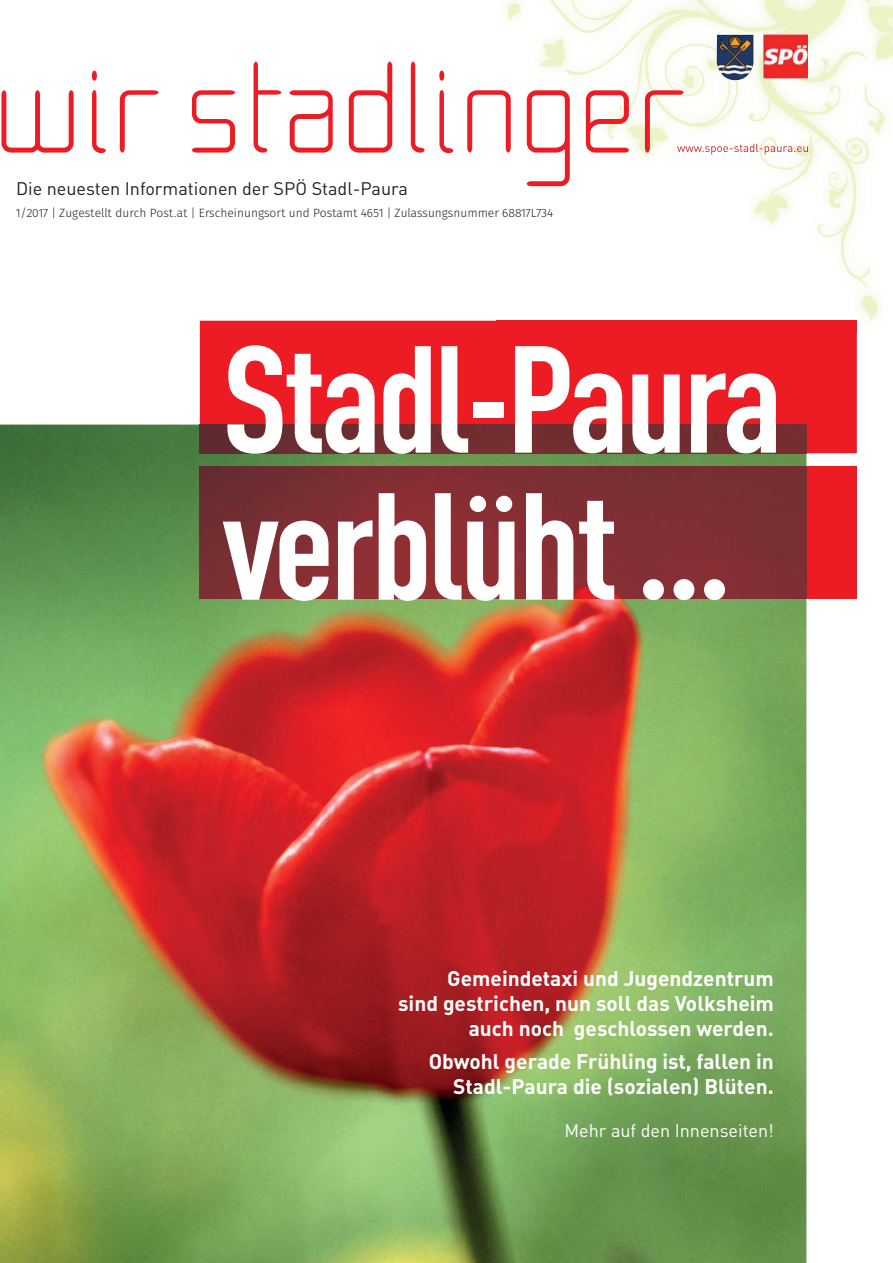
<style>
.page{position:relative;width:893px;height:1263px;background:#fff}
.page>*{position:absolute;margin:0;border:0;box-sizing:border-box;transform-origin:0 0}
.t1{font:700 149.55px/147px "CADIN Condensed";letter-spacing:-.03em;color:#fff}
.t2{font:700 21px/25px "CADIN Caps";color:#fff;text-align:right}
.t3{font:18px "CADIN Caps";color:#231f20}
.t4{font:18px "CADIN Caps";color:#fff}
.t5{font:12px "Fira Sans OT Light";color:#231f20}
</style>
<div class="page">
<img style="left:0;top:425px;width:806px;height:838px">
<img style="left:496px;top:0;width:103px;height:321px">
<svg style="left:512px;top:0;width:359px;height:287px"></svg>
<svg style="left:858px;top:0;width:35px;height:59px"></svg>
<svg style="left:507px;top:3px;width:17px;height:17px"></svg>
<svg style="left:539px;top:39px;width:27px;height:23px"></svg>
<svg style="left:859px;top:296px;width:22px;height:25px"></svg>
<svg style="left:825px;top:172px;width:23px;height:36px"></svg>
<svg style="left:864px;top:85px;width:24px;height:49px"></svg>
<svg style="left:1px;top:62px;width:682px;height:124px"></svg>
<img style="left:764px;top:34px;width:44px;height:45px">
<img style="left:717px;top:35px;width:36px;height:45px">
<svg style="left:626px;top:125px;width:189px;height:99px"></svg>
<div style="left:200px;top:321px;width:657px;height:132px;background:#ed1c24"></div>
<img style="left:200px;top:425px;width:606px;height:28px">
<div style="left:496px;top:321px;width:361px;height:10px;background:#ed1c24"></div>
<div style="left:806px;top:466px;width:51px;height:133px;background:#ed1c24"></div>
<img style="left:200px;top:466px;width:606px;height:133px">
<p class="t3" style="left:16px;top:182px;width:393px">Die neuesten Informationen der SPÖ Stadl-Paura</p>
<p class="t5" style="left:16px;top:207px;width:538px">1/2017 | Zugestellt durch Post.at | Erscheinungsort und Postamt 4651 | Zulassungsnummer 68817L734</p>
<h1 class="t1" style="left:222px;top:344px;width:563px">Stadl-Paura verblüht ...</h1>
<p class="t2" style="left:398px;top:968px;width:377px">Gemeindetaxi und Jugendzentrum<br>sind gestrichen, nun soll das Volksheim auch noch geschlossen werden.</p>
<p class="t2" style="left:429px;top:1051px;width:347px">Obwohl gerade Frühling ist, fallen in<br>Stadl-Paura die (sozialen) Blüten.</p>
<p class="t4" style="left:565px;top:1124px;width:211px">Mehr auf den Innenseiten!</p>
</div>
